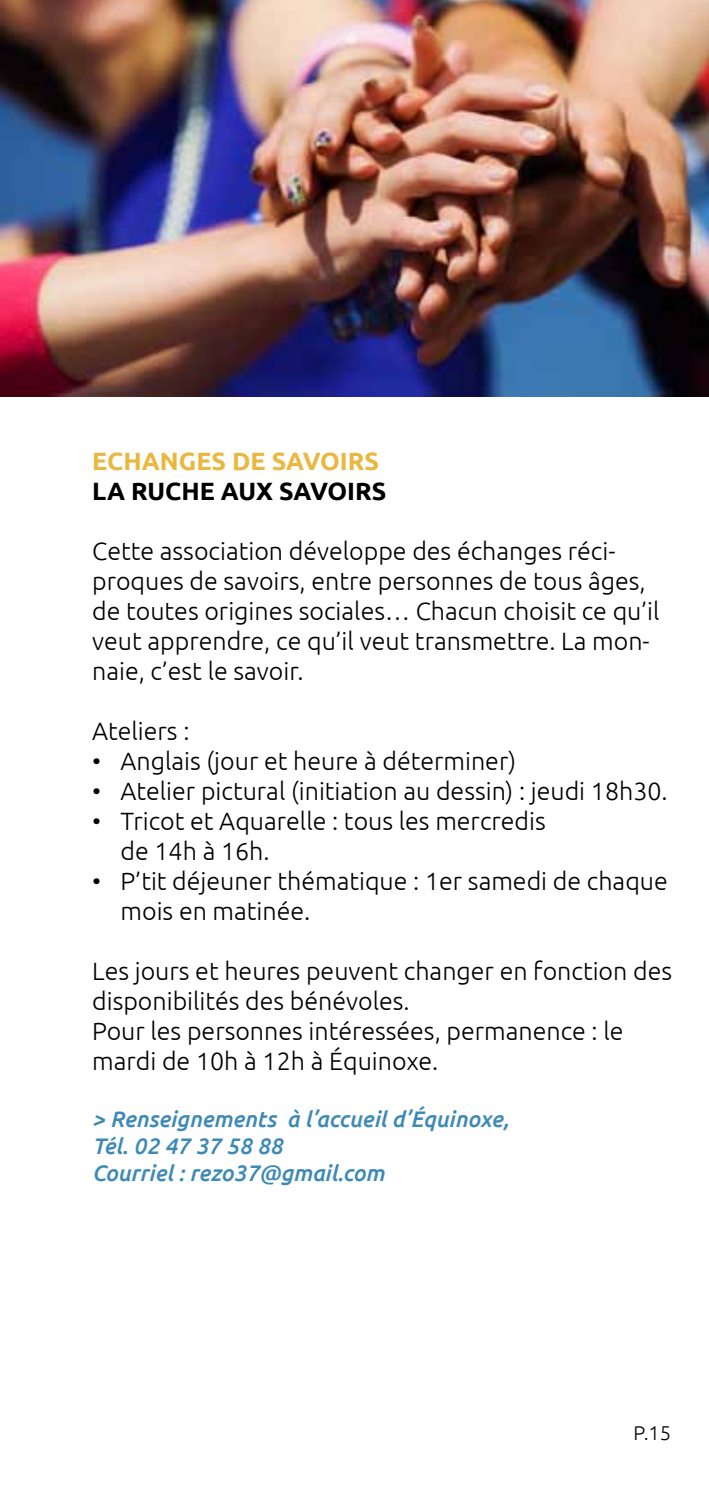
<style>
.page{position:relative;width:709px;height:1489px;background:#fff}
.page>*{position:absolute;margin:0;border:0;box-sizing:border-box;transform-origin:0 0}
.t1{font:300 25px/30px "Ubuntu";color:#000}
.t2{font:700 25px "Ubuntu";color:#e9b840}
.t3{font:700 25px "Ubuntu";color:#000}
.t4{font:italic 500 22.5px/27px "Ubuntu";color:#3e8ab6}
.t5{font:300 20px "Ubuntu";color:#000}
</style>
<div class="page">
<img style="left:0;top:0;width:709px;height:396px">
<p class="t2" style="left:92px;top:446px;width:18px">ECHA</p>
<p class="t2" style="left:160px;top:446px;width:129px">NGES DE SAV</p>
<p class="t2" style="left:320px;top:446px;width:43px">OIRS</p>
<p class="t3" style="left:92px;top:476px;width:204px">LA RUCH E AUX SAV</p>
<p class="t3" style="left:327px;top:476px;width:43px">OIRS</p>
<p class="t1" style="left:92px;top:535px;width:569px">Cette association développe des échanges réci&shy;proques de savoirs, entre personnes de tous âges, de toutes origines sociales… Chacun choisit ce qu’il veut apprendre, ce qu’il veut transmettre. La mon&shy;naie, c’est le savoir.</p>
<p class="t1" style="left:92px;top:715px;width:99px">Ateliers :</p>
<p class="t1" style="left:92px;top:745px;width:425px">• Anglais (jour et heure à déterminer)</p>
<p class="t1" style="left:92px;top:775px;width:577px">• Atelier pictural (initiation au dessin) : jeudi 18h30.</p>
<p class="t1" style="left:120px;top:805px;width:427px;text-indent:-28px">• Tricot et Aquarelle : tous les mercredis de 14h à 16h.</p>
<p class="t1" style="left:120px;top:865px;width:549px;text-indent:-28px">• P’tit déjeuner thématique : 1er samedi de chaque mois en matinée.</p>
<p class="t1" style="left:92px;top:955px;width:581px">Les jours et heures peuvent changer en fonction des disponibilités des bénévoles.<br>Pour les personnes intéressées, permanence : le mardi de 10h à 12h à Équinoxe.</p>
<p class="t4" style="left:92px;top:1104px;width:418px">&gt; Renseignements à l’accueil d’Équinoxe,<br>Tél. 02 47 37 58 88<br>Courriel : rezo37@gmail.com</p>
<p class="t5" style="left:633px;top:1420px;width:39px">P.15</p>
</div>
